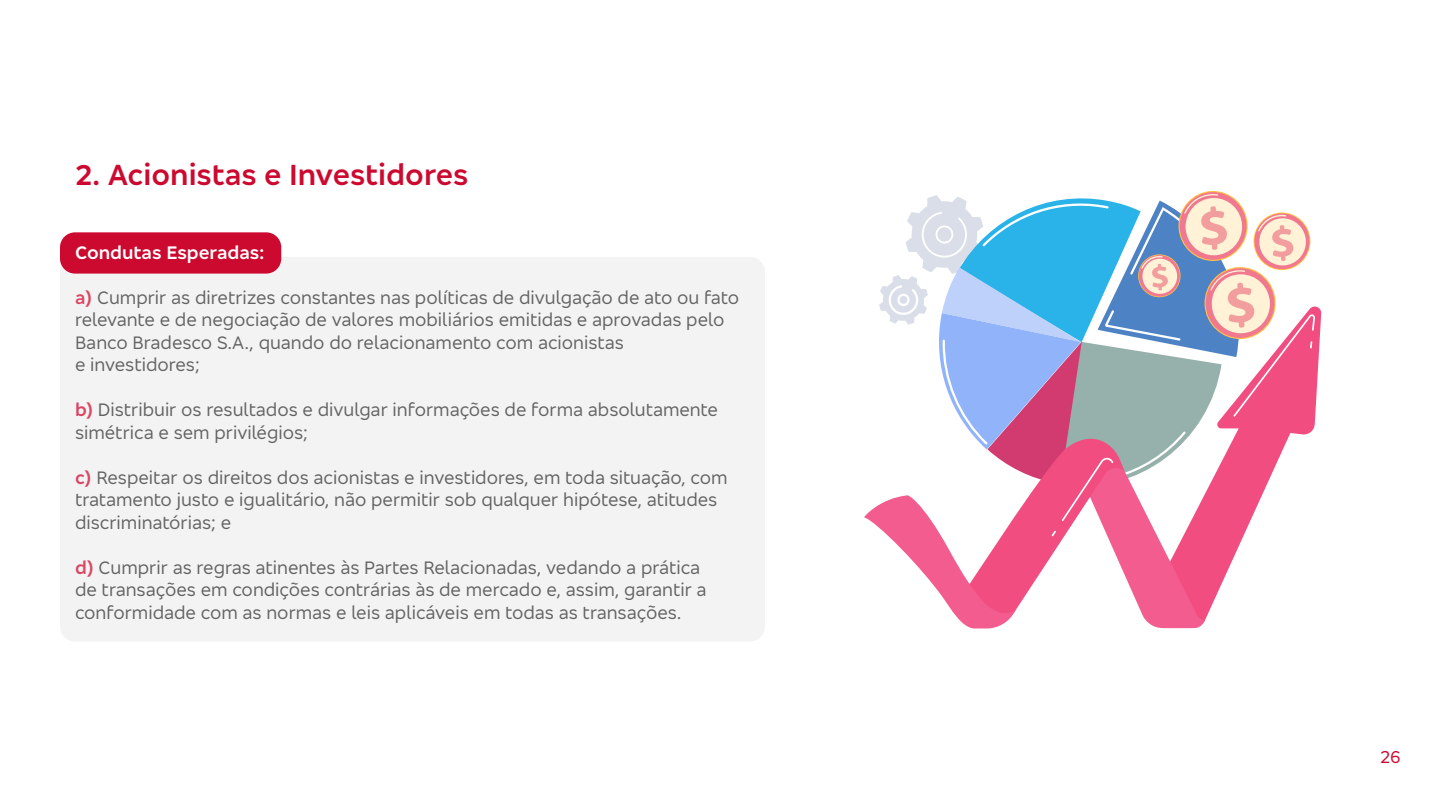
<style>
.page{position:relative;width:1440px;height:810px;background:#fff}
.page>*{position:absolute;margin:0;border:0;box-sizing:border-box;transform-origin:0 0}
.t1{font:600 30px "Bradesco Sans";color:#cc092f}
.t2{font:600 18.75px "Bradesco Sans";color:#fff}
.t3{font:18.6px/22.5px "Bradesco Sans";color:#646363}
.t4{font:18px "Bradesco Sans";color:#cc092f}
.s1{font-weight:600;color:#d94663}
</style>
<div class="page">
<div style="left:60px;top:257px;width:705px;height:385px;background:#f3f3f3;border-radius:15px"></div>
<div style="left:60px;top:232px;width:221px;height:42px;background:#cc092f;border-radius:15px"></div>
<svg style="left:1315px;top:306px;width:7px;height:113px"></svg>
<svg style="left:864px;top:191px;width:451px;height:438px"></svg>
<p class="t1" style="left:75px;top:155px;width:395px">2. Acionistas e Investidores</p>
<p class="t2" style="left:75px;top:240px;width:191px">Condutas Esperadas:</p>
<p class="t3" style="left:75px;top:285px;width:666px"><span class="s1">a)</span> Cumprir as diretrizes constantes nas políticas de divulgação de ato ou fato relevante e de negociação de valores mobiliários emitidas e aprovadas pelo Banco Bradesco S.A., quando do relacionamento com acionistas<br>e investidores;</p>
<p class="t3" style="left:75px;top:398px;width:645px"><span class="s1">b)</span> Distribuir os resultados e divulgar informações de forma absolutamente simétrica e sem privilégios;</p>
<p class="t3" style="left:75px;top:465px;width:654px"><span class="s1">c)</span> Respeitar os direitos dos acionistas e investidores, em toda situação, com tratamento justo e igualitário, não permitir sob qualquer hipótese, atitudes discriminatórias; e</p>
<p class="t3" style="left:75px;top:555px;width:633px"><span class="s1">d)</span> Cumprir as regras atinentes às Partes Relacionadas, vedando a prática de transações em condições contrárias às de mercado e, assim, garantir a conformidade com as normas e leis aplicáveis em todas as transações.</p>
<p class="t4" style="left:1380px;top:746px;width:22px">26</p>
</div>
